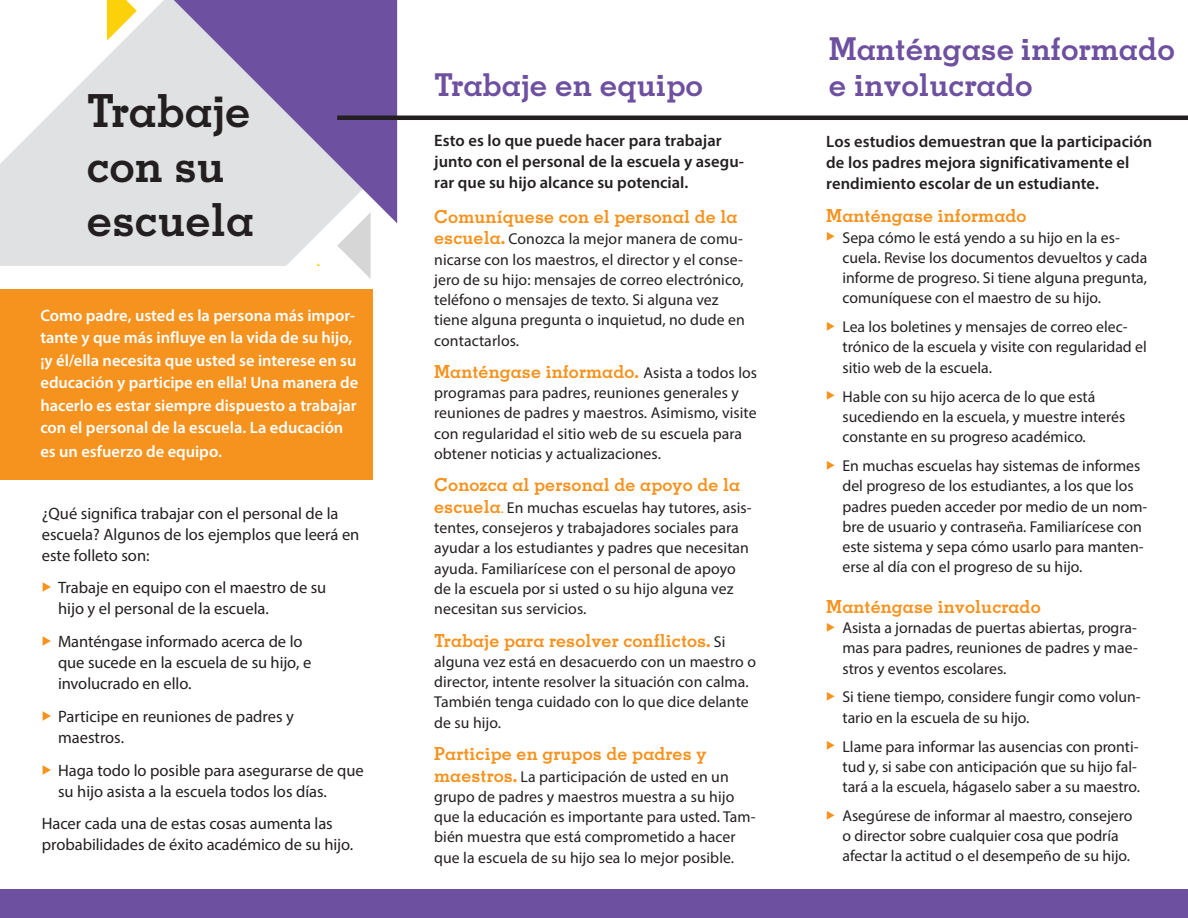
<style>
.page{position:relative;width:1188px;height:918px;background:#fff}
.page>*{position:absolute;margin:0;border:0;box-sizing:border-box;transform-origin:0 0}
.t1{font:700 45.6px "Memphis LT Std";color:#231f20}
.t2{font:700 31.5px/36px "Memphis LT Std";color:#6e50a0}
.Body_Copy{font:700 18px "Memphis LT Std";letter-spacing:.005em;color:#f6921e}
.t3{font:16.5px/21px "Myriad Pro";color:#231f20}
.t4{font:600 16.5px/22.5px "Myriad Pro";color:#fff}
.t5{font:600 16.5px/21px "Myriad Pro";letter-spacing:.005em;color:#231f20}
.Body_Copy-2{font:15.75px/20.2px "Myriad Pro";color:#231f20}
.s1{color:#f6921e}
.s2{font-family:"Memphis LT Std";font-weight:700;font-size:18px;color:#f6921e}
.s3{font-family:"Myriad Pro";font-weight:400;font-size:15.75px;color:#231f20}
.s4{font-size:14.25px;color:#f6921e}
</style>
<div class="page">
<svg style="left:0;top:0;width:317px;height:266px;fill:#e0e1e3"></svg>
<svg style="left:174px;top:0;width:223px;height:223px;background:#a697c1"></svg>
<svg style="left:107px;top:0;width:30px;height:41px"></svg>
<svg style="left:317px;top:212px;width:54px;height:67px"></svg>
<div style="left:0;top:890px;width:1188px;height:28px;background:#6e50a0"></div>
<div style="left:0;top:289px;width:372px;height:191px;background:#f6921e"></div>
<hr style="left:337px;top:116px;width:851px;height:4px;background:#231f20">
<p class="t1" style="left:87px;top:83px;width:165px">Trabaje</p>
<p class="t1" style="left:87px;top:137px;width:140px">con su</p>
<p class="t1" style="left:87px;top:191px;width:169px">escuela</p>
<p class="t4" style="left:40px;top:304px;width:319px">Como padre, usted es la persona más impor&shy;tante y que más influye en la vida de su hijo, ¡y él/ella necesita que usted se interese en su educación y participe en ella! Una manera de hacerlo es estar siempre dispuesto a trabajar con el personal de la escuela. La educación</p>
<p class="t4" style="left:40px;top:440px;width:183px">es un esfuerzo de equipo.</p>
<p class="t3" style="left:42px;top:503px;width:319px">¿Qué significa trabajar con el personal de la escuela? Algunos de los ejemplos que leerá en este folleto son:</p>
<p class="t3" style="left:58px;top:577px;width:270px;text-indent:-16px"><span class="s1">◆</span> Trabaje en equipo con el maestro de su hijo y el personal de la escuela.</p>
<p class="t3" style="left:58px;top:631px;width:255px;text-indent:-16px"><span class="s1">◆</span> Manténgase informado acerca de lo que sucede en la escuela de su hijo, e involucrado en ello.</p>
<p class="t3" style="left:58px;top:706px;width:237px;text-indent:-16px"><span class="s1">◆</span> Participe en reuniones de padres y maestros.</p>
<p class="t3" style="left:58px;top:760px;width:307px;text-indent:-16px"><span class="s1">◆</span> Haga todo lo posible para asegurarse de que su hijo asista a la escuela todos los días.</p>
<p class="t3" style="left:42px;top:812px;width:313px">Hacer cada una de estas cosas aumenta las probabilidades de éxito académico de su hijo.</p>
<p class="t2" style="left:434px;top:67px;width:270px">Trabaje en equipo</p>
<p class="t2" style="left:829px;top:31px;width:348px">Manténgase informado e involucrado</p>
<p class="t5" style="left:434px;top:129px;width:311px">Esto es lo que puede hacer para trabajar junto con el personal de la escuela y asegu&shy;rar que su hijo alcance su potencial.</p>
<p class="t5" style="left:826px;top:131px;width:328px">Los estudios demuestran que la participación de los padres mejora significativamente el rendimiento escolar de un estudiante.</p>
<p class="Body_Copy" style="left:434px;top:205px;width:305px">Comuníquese con el personal de la</p>
<p class="Body_Copy-2" style="left:434px;top:229px;width:312px"><span class="s2">escuela.</span> Conozca la mejor manera de comu&shy;nicarse con los maestros, el director y el conse&shy;jero de su hijo: mensajes de correo electrónico, teléfono o mensajes de texto. Si alguna vez tiene alguna pregunta o inquietud, no dude en contactarlos.</p>
<p class="Body_Copy" style="left:434px;top:360px;width:324px">Manténgase informado. <span class="s3">Asista a todos los</span></p>
<p class="Body_Copy-2" style="left:434px;top:383px;width:324px">programas para padres, reuniones generales y reuniones de padres y maestros. Asimismo, visite con regularidad el sitio web de su escuela para obtener noticias y actualizaciones.</p>
<p class="Body_Copy" style="left:434px;top:474px;width:307px">Conozca al personal de apoyo de la</p>
<p class="Body_Copy-2" style="left:434px;top:497px;width:319px"><span class="s2">escuela</span><span class="s4">.</span> En muchas escuelas hay tutores, asis&shy;tentes, consejeros y trabajadores sociales para ayudar a los estudiantes y padres que necesitan ayuda. Familiarícese con el personal de apoyo de la escuela por si usted o su hijo alguna vez necesitan sus servicios.</p>
<p class="Body_Copy" style="left:434px;top:629px;width:293px">Trabaje para resolver conflictos. <span class="s3">Si</span></p>
<p class="Body_Copy-2" style="left:434px;top:651px;width:323px">alguna vez está en desacuerdo con un maestro o director, intente resolver la situación con calma.<br>También tenga cuidado con lo que dice delante de su hijo.</p>
<p class="Body_Copy" style="left:434px;top:742px;width:274px">Participe en grupos de padres y</p>
<p class="Body_Copy-2" style="left:434px;top:766px;width:323px"><span class="s2">maestros.</span> La participación de usted en un grupo de padres y maestros muestra a su hijo que la educación es importante para usted. Tam&shy;bién muestra que está comprometido a hacer que la escuela de su hijo sea lo mejor posible.</p>
<p class="Body_Copy" style="left:826px;top:205px;width:202px">Manténgase informado</p>
<p class="Body_Copy-2" style="left:843px;top:227px;width:306px;text-indent:-16px"><span class="s1">◆</span> Sepa cómo le está yendo a su hijo en la es&shy;cuela. Revise los documentos devueltos y cada informe de progreso. Si tiene alguna pregunta, comuníquese con el maestro de su hijo.</p>
<p class="Body_Copy-2" style="left:843px;top:317px;width:306px;text-indent:-16px"><span class="s1">◆</span> Lea los boletines y mensajes de correo elec&shy;trónico de la escuela y visite con regularidad el sitio web de la escuela.</p>
<p class="Body_Copy-2" style="left:843px;top:386px;width:284px;text-indent:-16px"><span class="s1">◆</span> Hable con su hijo acerca de lo que está sucediendo en la escuela, y muestre interés constante en su progreso académico.</p>
<p class="Body_Copy-2" style="left:843px;top:455px;width:306px;text-indent:-16px"><span class="s1">◆</span> En muchas escuelas hay sistemas de informes del progreso de los estudiantes, a los que los padres pueden acceder por medio de un nom&shy;bre de usuario y contraseña. Familiarícese con este sistema y sepa cómo usarlo para manten&shy;erse al día con el progreso de su hijo.</p>
<p class="Body_Copy" style="left:826px;top:595px;width:216px">Manténgase involucrado</p>
<p class="Body_Copy-2" style="left:843px;top:617px;width:297px;text-align:justify;text-indent:-16px"><span class="s1">◆</span> Asista a jornadas de puertas abiertas, progra&shy;mas para padres, reuniones de padres y mae&shy;stros y eventos escolares.</p>
<p class="Body_Copy-2" style="left:843px;top:687px;width:300px;text-indent:-16px"><span class="s1">◆</span> Si tiene tiempo, considere fungir como volun&shy;tario en la escuela de su hijo.</p>
<p class="Body_Copy-2" style="left:843px;top:736px;width:299px;text-indent:-16px"><span class="s1">◆</span> Llame para informar las ausencias con pronti&shy;tud y, si sabe con anticipación que su hijo fal&shy;tará a la escuela, hágaselo saber a su maestro.</p>
<p class="Body_Copy-2" style="left:843px;top:805px;width:291px;text-indent:-16px"><span class="s1">◆</span> Asegúrese de informar al maestro, consejero o director sobre cualquier cosa que podría afectar la actitud o el desempeño de su hijo.</p>
</div>
